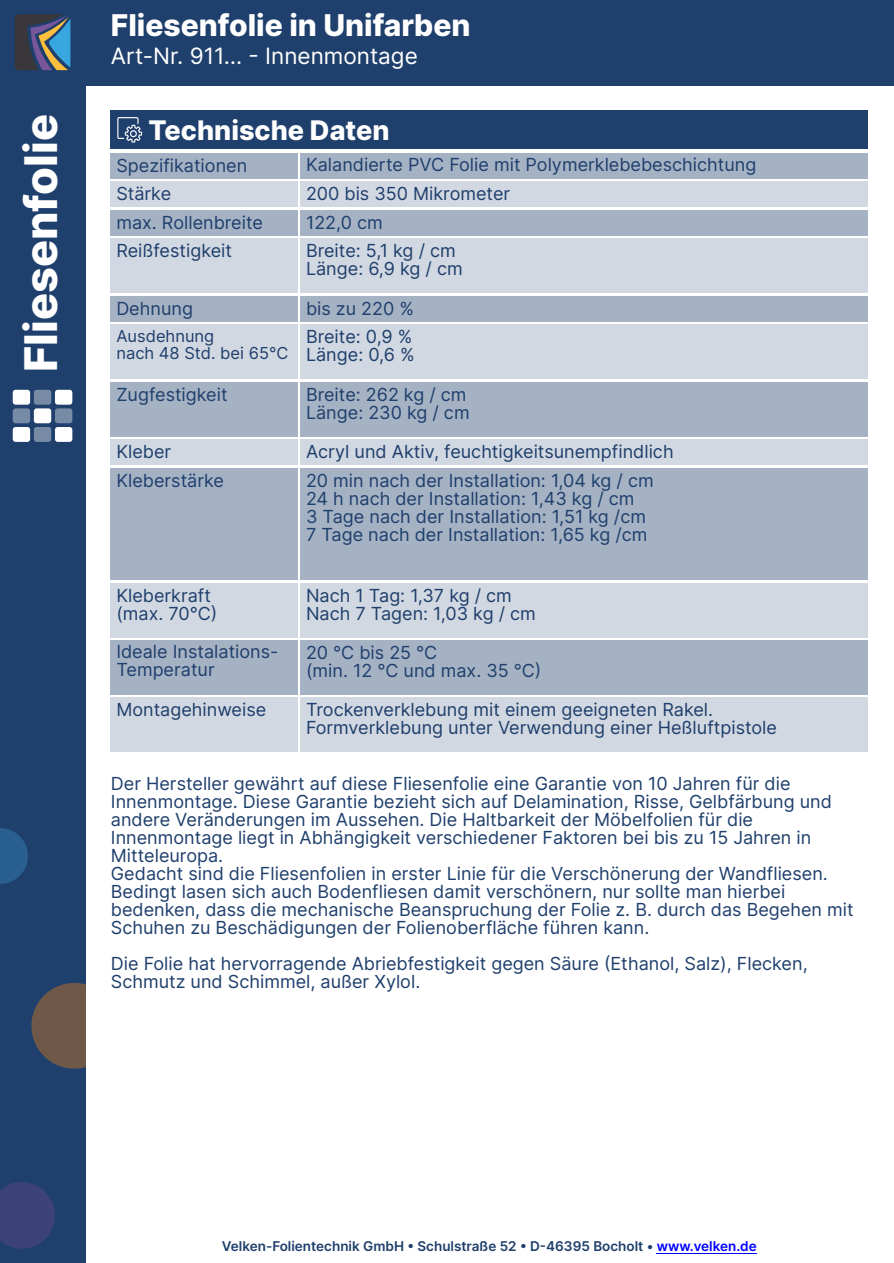
<style>
.page{position:relative;width:894px;height:1263px;background:#fff}
.page>*{position:absolute;margin:0;border:0;box-sizing:border-box;transform-origin:0 0}
.t1{font:800 45px "Inter";color:#fff}
.t2{font:800 30px "Inter";color:#fff}
.t3{font:800 27px "Inter";color:#fff}
.t4{font:22.5px "Inter";color:#fff}
.t5{font:18px/18px "Inter";color:#1f3f6c}
.t6{font:16.5px/16.5px "Inter";color:#1f3f6c}
.t7{font:600 13.5px "Inter";color:#1f3f6c}
.s1{color:#00f}
</style>
<div class="page">
<div style="left:0;top:0;width:85px;height:1263px;background:#1f3f6c"></div>
<div style="left:0;top:0;width:893px;height:85px;background:#1f3f6c"></div>
<svg style="left:0;top:1182px;width:55px;height:67px"></svg>
<svg style="left:31px;top:983px;width:54px;height:86px"></svg>
<svg style="left:0;top:828px;width:28px;height:56px"></svg>
<svg style="left:15px;top:14px;width:55px;height:56px"></svg>
<div style="left:111px;top:111px;width:756px;height:38px;background:#1f3f6c"></div>
<div style="left:111px;top:153px;width:187px;height:26px;background:#a5b2c4"></div>
<div style="left:300px;top:153px;width:567px;height:26px;background:#a5b2c4"></div>
<div style="left:111px;top:181px;width:187px;height:26px;background:#d2d8e1"></div>
<div style="left:300px;top:181px;width:567px;height:26px;background:#d2d8e1"></div>
<div style="left:111px;top:210px;width:187px;height:26px;background:#a5b2c4"></div>
<div style="left:301px;top:210px;width:566px;height:26px;background:#a5b2c4"></div>
<div style="left:111px;top:239px;width:187px;height:54px;background:#d2d8e1"></div>
<div style="left:300px;top:239px;width:567px;height:54px;background:#d2d8e1"></div>
<div style="left:111px;top:296px;width:187px;height:26px;background:#a5b2c4"></div>
<div style="left:301px;top:296px;width:566px;height:26px;background:#a5b2c4"></div>
<div style="left:111px;top:325px;width:187px;height:54px;background:#d2d8e1"></div>
<div style="left:300px;top:325px;width:567px;height:54px;background:#d2d8e1"></div>
<div style="left:111px;top:382px;width:187px;height:55px;background:#a5b2c4"></div>
<div style="left:300px;top:382px;width:567px;height:55px;background:#a5b2c4"></div>
<div style="left:111px;top:440px;width:187px;height:25px;background:#d2d8e1"></div>
<div style="left:300px;top:440px;width:567px;height:25px;background:#d2d8e1"></div>
<div style="left:111px;top:468px;width:187px;height:112px;background:#a5b2c4"></div>
<div style="left:300px;top:468px;width:567px;height:112px;background:#a5b2c4"></div>
<div style="left:111px;top:583px;width:187px;height:54px;background:#d2d8e1"></div>
<div style="left:300px;top:583px;width:567px;height:54px;background:#d2d8e1"></div>
<div style="left:111px;top:698px;width:187px;height:54px;background:#d2d8e1"></div>
<div style="left:300px;top:698px;width:567px;height:54px;background:#d2d8e1"></div>
<div style="left:111px;top:640px;width:187px;height:54px;background:#a5b2c4"></div>
<div style="left:300px;top:640px;width:567px;height:54px;background:#a5b2c4"></div>
<svg style="left:117px;top:117px;width:25px;height:26px"></svg>
<hr style="left:656px;top:1253px;width:100px;height:1px;background:#00f">
<svg style="left:13px;top:390px;width:59px;height:52px"></svg>
<h1 class="t1" style="left:14px;top:372px;width:259px;rotate:-90deg">Fliesenfolie</h1>
<h2 class="t2" style="left:111px;top:7px;width:361px">Fliesenfolie in Unifarben</h2>
<p class="t4" style="left:111px;top:42px;width:308px">Art-Nr. 911… - Innenmontage</p>
<h3 class="t3" style="left:148px;top:113px;width:242px">Technische Daten</h3>
<p class="t5" style="left:116px;top:156px;width:132px">Spezifikationen</p>
<p class="t5" style="left:306px;top:150px;width:451px;line-height:28.7px">Kalandierte PVC Folie mit Polymerklebebeschichtung<br>200 bis 350 Mikrometer<br>122,0 cm<br>Breite: 5,1 kg / cm</p>
<p class="t5" style="left:306px;top:249px;width:158px;line-height:39.6px">Länge: 6,9 kg / cm bis zu 220 %</p>
<p class="t5" style="left:306px;top:328px;width:110px">Breite: 0,9 %<br>Länge: 0,6 %</p>
<p class="t5" style="left:306px;top:385px;width:165px">Breite: 262 kg / cm<br>Länge: 230 kg / cm</p>
<p class="t5" style="left:306px;top:437px;width:369px;line-height:28.8px">Acryl und Aktiv, feuchtigkeitsunempfindlich<br>20 min nach der Installation: 1,04 kg / cm</p>
<p class="t5" style="left:306px;top:489px;width:343px">24 h nach der Installation: 1,43 kg / cm<br>3 Tage nach der Installation: 1,51 kg /cm<br>7 Tage nach der Installation: 1,65 kg /cm</p>
<p class="t5" style="left:116px;top:185px;width:56px">Stärke</p>
<p class="t5" style="left:116px;top:213px;width:148px">max. Rollenbreite</p>
<p class="t5" style="left:116px;top:242px;width:117px">Reißfestigkeit</p>
<p class="t5" style="left:116px;top:299px;width:78px">Dehnung</p>
<p class="t6" style="left:116px;top:328px;width:173px">Ausdehnung<br>nach 48 Std. bei 65°C</p>
<p class="t5" style="left:116px;top:385px;width:113px">Zugfestigkeit</p>
<p class="t5" style="left:116px;top:437px;width:109px;line-height:28.5px">Kleber<br>Kleberstärke</p>
<p class="t5" style="left:116px;top:586px;width:102px">Kleberkraft (max. 70°C)</p>
<p class="t5" style="left:116px;top:643px;width:163px">Ideale Instalations-<br>Temperatur</p>
<p class="t5" style="left:116px;top:701px;width:151px">Montagehinweise</p>
<p class="t5" style="left:306px;top:586px;width:231px">Nach 1 Tag: 1,37 kg / cm<br>Nach 7 Tagen: 1,03 kg / cm</p>
<p class="t5" style="left:306px;top:643px;width:237px">20 °C bis 25 °C<br>(min. 12 °C und max. 35 °C)</p>
<p class="t5" style="left:306px;top:701px;width:472px">Trockenverklebung mit einem geeigneten Rakel.<br>Formverklebung unter Verwendung einer Heßluftpistole</p>
<p class="t5" style="left:111px;top:775px;width:744px">Der Hersteller gewährt auf diese Fliesenfolie eine Garantie von 10 Jahren für die Innenmontage. Diese Garantie bezieht sich auf Delamination, Risse, Gelbfärbung und andere Veränderungen im Aussehen. Die Haltbarkeit der Möbelfolien für die Innenmontage liegt in Abhängigkeit verschiedener Faktoren bei bis zu 15 Jahren in Mitteleuropa.<br>Gedacht sind die Fliesenfolien in erster Linie für die Verschönerung der Wandfliesen.<br>Bedingt lasen sich auch Bodenfliesen damit verschönern, nur sollte man hierbei bedenken, dass die mechanische Beanspruchung der Folie z. B. durch das Begehen mit Schuhen zu Beschädigungen der Folienoberfläche führen kann.</p>
<p class="t5" style="left:111px;top:955px;width:698px">Die Folie hat hervorragende Abriebfestigkeit gegen Säure (Ethanol, Salz), Flecken,<br>Schmutz und Schimmel, außer Xylol.</p>
<p class="t7" style="left:222px;top:1238px;width:536px">Velken-Folientechnik GmbH • Schulstraße 52 • D-46395 Bocholt • <span class="s1">www.velken.de</span></p>
</div>
